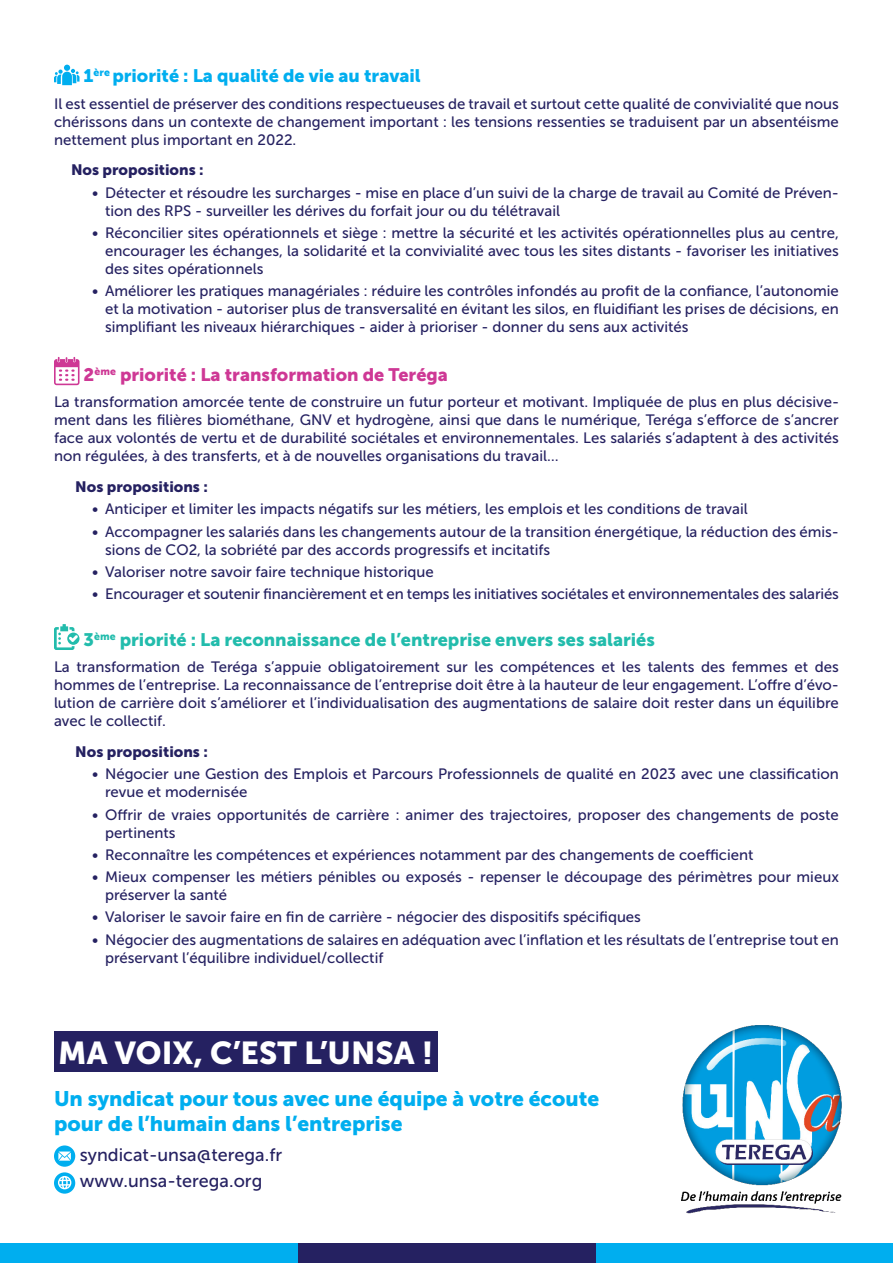
<style>
.page{position:relative;width:893px;height:1263px;background:#fff}
.page>*{position:absolute;margin:0;border:0;box-sizing:border-box;transform-origin:0 0}
.t1{font:31.5px "Museo Sans 900";color:#fff}
.t2{font:21px/25.2px "Museo Sans 900";color:#00aeef}
.t3{font:18px "Museo Sans 900";color:#22bcac}
.t4{font:18px/25.8px "Museo Sans 500";color:#252161}
.t5{font:18px "Museo Sans 900";color:#ce3895}
.t6{font:18px "Museo Sans 900";color:#00aeef}
.t7{font:15px/18px "Museo Sans 500";color:#252161}
.t8{font:15px "Museo Sans 900";color:#252161}
</style>
<div class="page">
<svg style="left:54px;top:65px;width:26px;height:20px"></svg>
<svg style="left:54px;top:357px;width:26px;height:28px"></svg>
<svg style="left:54px;top:624px;width:26px;height:26px"></svg>
<div style="left:54px;top:1032px;width:384px;height:40px;background:#252161"></div>
<svg style="left:54px;top:1145px;width:21px;height:49px"></svg>
<div style="left:0;top:1244px;width:298px;height:19px;background:#00aeef"></div>
<div style="left:595px;top:1244px;width:298px;height:19px;background:#00aeef"></div>
<div style="left:298px;top:1244px;width:297px;height:19px;background:#252161"></div>
<img style="left:681px;top:1025px;width:161px;height:189px">
<p class="t6" style="left:84px;top:65px;width:339px">1<sup>ère</sup> priorité : La qualité de vie au travail</p>
<p class="t7" style="left:54px;top:94px;width:786px;text-align:justify">Il est essentiel de préserver des conditions respectueuses de travail et surtout cette qualité de convivialité que nous chérissons dans un contexte de changement important : les tensions ressenties se traduisent par un absentéisme nettement plus important en 2022.</p>
<p class="t8" style="left:71px;top:161px;width:134px">Nos propositions :</p>
<p class="t7" style="left:105px;top:183px;width:735px;text-indent:-13px">• Détecter et résoudre les surcharges - mise en place d’un suivi de la charge de travail au Comité de Préven&shy;tion des RPS - surveiller les dérives du forfait jour ou du télétravail</p>
<p class="t7" style="left:105px;top:224px;width:735px;text-align:justify;text-indent:-13px">• Réconcilier sites opérationnels et siège : mettre la sécurité et les activités opérationnelles plus au centre, encourager les échanges, la solidarité et la convivialité avec tous les sites distants - favoriser les initiatives des sites opérationnels</p>
<p class="t7" style="left:105px;top:282px;width:735px;text-align:justify;text-indent:-13px">• Améliorer les pratiques managériales : réduire les contrôles infondés au profit de la confiance, l’autonomie et la motivation - autoriser plus de transversalité en évitant les silos, en fluidifiant les prises de décisions, en simplifiant les niveaux hiérarchiques - aider à prioriser - donner du sens aux activités</p>
<p class="t5" style="left:84px;top:364px;width:366px">2<sup>ème</sup> priorité : La transformation de Teréga</p>
<p class="t7" style="left:54px;top:393px;width:787px;text-align:justify">La transformation amorcée tente de construire un futur porteur et motivant. Impliquée de plus en plus décisive&shy;ment dans les filières biométhane, GNV et hydrogène, ainsi que dans le numérique, Teréga s’efforce de s’ancrer face aux volontés de vertu et de durabilité sociétales et environnementales. Les salariés s’adaptent à des activités non régulées, à des transferts, et à de nouvelles organisations du travail…</p>
<p class="t8" style="left:75px;top:478px;width:134px">Nos propositions :</p>
<p class="t7" style="left:92px;top:500px;width:657px">• Anticiper et limiter les impacts négatifs sur les métiers, les emplois et les conditions de travail</p>
<p class="t7" style="left:105px;top:523px;width:735px;text-indent:-13px">• Accompagner les salariés dans les changements autour de la transition énergétique, la réduction des émis&shy;sions de CO2, la sobriété par des accords progressifs et incitatifs</p>
<p class="t7" style="left:92px;top:563px;width:343px">• Valoriser notre savoir faire technique historique</p>
<p class="t7" style="left:92px;top:585px;width:748px">• Encourager et soutenir financièrement et en temps les initiatives sociétales et environnementales des salariés</p>
<p class="t3" style="left:84px;top:629px;width:573px">3<sup>ème</sup> priorité : La reconnaissance de l’entreprise envers ses salariés</p>
<p class="t7" style="left:54px;top:658px;width:786px;text-align:justify">La transformation de Teréga s’appuie obligatoirement sur les compétences et les talents des femmes et des hommes de l’entreprise. La reconnaissance de l’entreprise doit être à la hauteur de leur engagement. L’offre d’évo&shy;lution de carrière doit s’améliorer et l’individualisation des augmentations de salaire doit rester dans un équilibre avec le collectif.</p>
<p class="t8" style="left:75px;top:743px;width:134px">Nos propositions :</p>
<p class="t7" style="left:105px;top:765px;width:735px;text-indent:-13px">• Négocier une Gestion des Emplois et Parcours Professionnels de qualité en 2023 avec une classification revue et modernisée</p>
<p class="t7" style="left:105px;top:805px;width:735px;text-indent:-13px">• Offrir de vraies opportunités de carrière : animer des trajectoires, proposer des changements de poste pertinents</p>
<p class="t7" style="left:92px;top:846px;width:663px">• Reconnaître les compétences et expériences notamment par des changements de coefficient</p>
<p class="t7" style="left:105px;top:868px;width:735px;text-indent:-13px">• Mieux compenser les métiers pénibles ou exposés - repenser le découpage des périmètres pour mieux préserver la santé</p>
<p class="t7" style="left:92px;top:908px;width:550px">• Valoriser le savoir faire en fin de carrière - négocier des dispositifs spécifiques</p>
<p class="t7" style="left:105px;top:930px;width:735px;text-indent:-13px">• Négocier des augmentations de salaires en adéquation avec l’inflation et les résultats de l’entreprise tout en préservant l’équilibre individuel/collectif</p>
<h1 class="t1" style="left:58px;top:1035px;width:377px">MA VOIX, C’EST L’UNSA !</h1>
<h2 class="t2" style="left:54px;top:1086px;width:547px">Un syndicat pour tous avec une équipe à votre écoute pour de l’humain dans l’entreprise</h2>
<p class="t4" style="left:80px;top:1142px;width:204px">syndicat-unsa@terega.fr www.unsa-terega.org</p>
</div>
